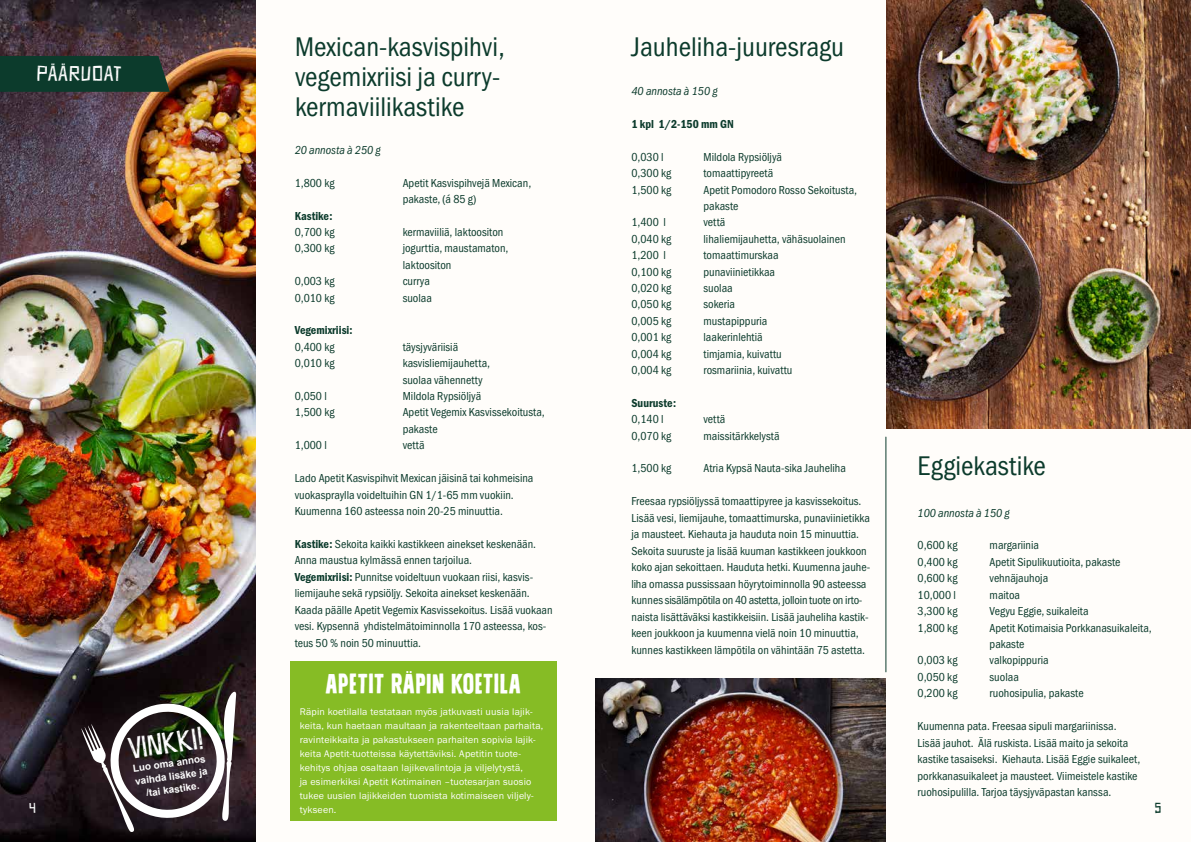
<style>
.page{position:relative;width:1191px;height:842px;background:#fff}
.page>*{position:absolute;margin:0;border:0;box-sizing:border-box;transform-origin:0 0}
.t1{font:31.2px "Sabotage";color:#fff}
.t2{font:30px "Rather Loud";letter-spacing:.02em;color:#fff}
.t3{font:28px/30px "Franklin Gothic URW Cond";color:#0c3b2c}
.t4{font:22px "Sabotage";letter-spacing:.06em;color:#fff}
.t5{font:15px "Sabotage";color:#fff}
.t6{font:15px "Sabotage";color:#0c3b2c}
.t7{font:12px/16.5px "Franklin Gothic URW Cond";color:#0c3b2c}
.t8{font:12px "Franklin Gothic URW Con Dem";color:#0c3b2c}
.t9{font:12px "Franklin Gothic URW Con Boo Ita";color:#0c3b2c}
.t10{font:10px/14px "Franklin Gothic URW Boo";letter-spacing:.02em;color:#fff}
.t11{font:700 9.9px/13px "Arial";color:#fff;text-align:center}
.s1{font-family:"Franklin Gothic URW Con Dem"}
</style>
<div class="page">
<div style="left:595px;top:0;width:596px;height:842px;background:#fffdfa"></div>
<div style="left:0;top:0;width:595px;height:842px;background:#fffdfa"></div>
<img style="left:0;top:0;width:255px;height:842px">
<img style="left:595px;top:679px;width:290px;height:163px">
<img style="left:886px;top:0;width:305px;height:428px">
<div style="left:0;top:56px;width:170px;height:36px;background:#0c3b2c"></div>
<hr style="left:885px;top:437px;width:1px;height:235px;background:#0c3b2c">
<div style="left:290px;top:661px;width:266px;height:160px;background:#86bc25"></div>
<svg style="left:81px;top:689px;width:155px;height:143px"></svg>
<h3 class="t3" style="left:295px;top:29px;width:211px">Mexican-kasvispihvi, vegemixriisi ja curry&shy;kermaviilikastike</h3>
<p class="t9" style="left:295px;top:143px;width:88px">20 annosta à 250 g</p>
<p class="t7" style="left:295px;top:174px;width:41px">1,800 kg</p>
<p class="t7" style="left:403px;top:174px;width:130px">Apetit Kasvispihvejä Mexican, pakaste, (á 85 g)</p>
<p class="t8" style="left:295px;top:208px;width:39px">Kastike:</p>
<p class="t7" style="left:295px;top:223px;width:41px">0,700 kg</p>
<p class="t7" style="left:403px;top:223px;width:102px">kermaviiliä, laktoositon</p>
<p class="t7" style="left:295px;top:239px;width:41px">0,300 kg</p>
<p class="t7" style="left:403px;top:239px;width:107px">jogurttia, maustamaton, laktoositon</p>
<p class="t7" style="left:295px;top:272px;width:41px">0,003 kg</p>
<p class="t7" style="left:403px;top:272px;width:29px">currya</p>
<p class="t7" style="left:295px;top:289px;width:41px">0,010 kg</p>
<p class="t7" style="left:403px;top:289px;width:31px">suolaa</p>
<p class="t8" style="left:295px;top:322px;width:59px">Vegemixriisi:</p>
<p class="t7" style="left:295px;top:338px;width:41px">0,400 kg</p>
<p class="t7" style="left:403px;top:338px;width:57px">täysjyväriisiä</p>
<p class="t7" style="left:295px;top:354px;width:41px">0,010 kg</p>
<p class="t7" style="left:403px;top:354px;width:89px">kasvisliemijauhetta, suolaa vähennetty</p>
<p class="t7" style="left:295px;top:387px;width:34px">0,050 l</p>
<p class="t7" style="left:403px;top:387px;width:80px">Mildola Rypsiöljyä</p>
<p class="t7" style="left:295px;top:403px;width:41px">1,500 kg</p>
<p class="t7" style="left:403px;top:403px;width:143px">Apetit Vegemix Kasvissekoitusta, pakaste</p>
<p class="t7" style="left:295px;top:436px;width:34px">1,000 l</p>
<p class="t7" style="left:403px;top:436px;width:23px">vettä</p>
<p class="t7" style="left:295px;top:469px;width:240px">Lado Apetit Kasvispihvit Mexican jäisinä tai kohmeisina vuokaspraylla voideltuihin GN 1/1-65 mm vuokiin.<br>Kuumenna 160 asteessa noin 20-25 minuuttia.</p>
<p class="t7" style="left:295px;top:535px;width:259px"><span class="s1">Kastike:</span> Sekoita kaikki kastikkeen ainekset keskenään.<br>Anna maustua kylmässä ennen tarjoilua.<br><span class="s1">Vegemixriisi:</span> Punnitse voideltuun vuokaan riisi, kasvis&shy;liemijauhe sekä rypsiöljy. Sekoita ainekset keskenään.<br>Kaada päälle Apetit Vegemix Kasvissekoitus. Lisää vuokaan vesi. Kypsennä yhdistelmätoiminnolla 170 asteessa, kos&shy;teus 50 % noin 50 minuuttia.</p>
<h3 class="t3" style="left:631px;top:29px;width:214px">Jauheliha-juuresragu</h3>
<h3 class="t4" style="left:37px;top:62px;width:86px">PÄÄRUOAT</h3>
<p class="t9" style="left:631px;top:85px;width:88px">40 annosta à 150 g</p>
<p class="t8" style="left:631px;top:116px;width:104px">1 kpl 1/2-150 mm GN</p>
<p class="t7" style="left:631px;top:148px;width:34px">0,030 l</p>
<p class="t7" style="left:703px;top:148px;width:80px">Mildola Rypsiöljyä</p>
<p class="t7" style="left:631px;top:164px;width:41px">0,300 kg</p>
<p class="t7" style="left:703px;top:164px;width:71px">tomaattipyreetä</p>
<p class="t7" style="left:631px;top:181px;width:41px">1,500 kg</p>
<p class="t7" style="left:703px;top:181px;width:155px">Apetit Pomodoro Rosso Sekoitusta, pakaste</p>
<p class="t7" style="left:631px;top:213px;width:36px">1,400 l</p>
<p class="t7" style="left:703px;top:213px;width:23px">vettä</p>
<p class="t7" style="left:631px;top:230px;width:41px">0,040 kg</p>
<p class="t7" style="left:703px;top:230px;width:143px">lihaliemijauhetta, vähäsuolainen</p>
<p class="t7" style="left:631px;top:246px;width:36px">1,200 l</p>
<p class="t7" style="left:703px;top:246px;width:77px">tomaattimurskaa</p>
<p class="t7" style="left:631px;top:263px;width:41px">0,100 kg</p>
<p class="t7" style="left:703px;top:263px;width:73px">punaviinietikkaa</p>
<p class="t7" style="left:631px;top:279px;width:41px">0,020 kg</p>
<p class="t7" style="left:703px;top:279px;width:31px">suolaa</p>
<p class="t7" style="left:631px;top:295px;width:41px">0,050 kg</p>
<p class="t7" style="left:703px;top:295px;width:33px">sokeria</p>
<p class="t7" style="left:631px;top:312px;width:41px">0,005 kg</p>
<p class="t7" style="left:703px;top:312px;width:65px">mustapippuria</p>
<p class="t7" style="left:631px;top:328px;width:41px">0,001 kg</p>
<p class="t7" style="left:703px;top:328px;width:61px">laakerinlehtiä</p>
<p class="t7" style="left:631px;top:345px;width:41px">0,004 kg</p>
<p class="t7" style="left:703px;top:345px;width:80px">timjamia, kuivattu</p>
<p class="t7" style="left:631px;top:361px;width:41px">0,004 kg</p>
<p class="t7" style="left:703px;top:361px;width:90px">rosmariinia, kuivattu</p>
<p class="t8" style="left:631px;top:395px;width:46px">Suuruste:</p>
<p class="t7" style="left:631px;top:410px;width:34px">0,140 l</p>
<p class="t7" style="left:703px;top:410px;width:23px">vettä</p>
<p class="t7" style="left:631px;top:427px;width:41px">0,070 kg</p>
<p class="t7" style="left:703px;top:427px;width:78px">maissitärkkelystä</p>
<p class="t7" style="left:631px;top:459px;width:41px">1,500 kg</p>
<p class="t7" style="left:703px;top:459px;width:144px">Atria Kypsä Nauta-sika Jauheliha</p>
<p class="t7" style="left:631px;top:492px;width:240px">Freesaa rypsiöljyssä tomaattipyree ja kasvissekoitus.<br>Lisää vesi, liemijauhe, tomaattimurska, punaviinietikka ja mausteet. Kiehauta ja hauduta noin 15 minuuttia.<br>Sekoita suuruste ja lisää kuuman kastikkeen joukkoon koko ajan sekoittaen. Hauduta hetki. Kuumenna jauhe&shy;liha omassa pussissaan höyrytoiminnolla 90 asteessa kunnes sisälämpötila on 40 astetta, jolloin tuote on irto&shy;naista lisättäväksi kastikkeisiin. Lisää jauheliha kastik&shy;keen joukkoon ja kuumenna vielä noin 10 minuuttia, kunnes kastikkeen lämpötila on vähintään 75 astetta.</p>
<p class="t9" style="left:917px;top:506px;width:94px">100 annosta à 150 g</p>
<h3 class="t3" style="left:917px;top:449px;width:130px">Eggiekastike</h3>
<p class="t7" style="left:917px;top:536px;width:41px">0,600 kg</p>
<p class="t7" style="left:989px;top:536px;width:51px">margariinia</p>
<p class="t7" style="left:917px;top:553px;width:41px">0,400 kg</p>
<p class="t7" style="left:989px;top:553px;width:132px">Apetit Sipulikuutioita, pakaste</p>
<p class="t7" style="left:917px;top:569px;width:41px">0,600 kg</p>
<p class="t7" style="left:989px;top:569px;width:60px">vehnäjauhoja</p>
<p class="t7" style="left:917px;top:586px;width:40px">10,000 l</p>
<p class="t7" style="left:989px;top:586px;width:32px">maitoa</p>
<p class="t7" style="left:917px;top:602px;width:41px">3,300 kg</p>
<p class="t7" style="left:989px;top:602px;width:101px">Vegyu Eggie, suikaleita</p>
<p class="t7" style="left:917px;top:618px;width:41px">1,800 kg</p>
<p class="t7" style="left:989px;top:618px;width:164px">Apetit Kotimaisia Porkkanasuikaleita, pakaste</p>
<p class="t7" style="left:917px;top:651px;width:41px">0,003 kg</p>
<p class="t7" style="left:989px;top:651px;width:61px">valkopippuria</p>
<p class="t7" style="left:917px;top:668px;width:41px">0,050 kg</p>
<p class="t7" style="left:989px;top:668px;width:31px">suolaa</p>
<p class="t7" style="left:917px;top:684px;width:41px">0,200 kg</p>
<p class="t7" style="left:989px;top:684px;width:96px">ruohosipulia, pakaste</p>
<p class="t7" style="left:917px;top:717px;width:224px">Kuumenna pata. Freesaa sipuli margariinissa.<br>Lisää jauhot. Älä ruskista. Lisää maito ja sekoita kastike tasaiseksi. Kiehauta. Lisää Eggie suikaleet, porkkanasuikaleet ja mausteet. Viimeistele kastike ruohosipulilla. Tarjoa täysjyväpastan kanssa.</p>
<h2 class="t2" style="left:326px;top:669px;width:196px">APETIT RÄPIN KOETILA</h2>
<p class="t10" style="left:300px;top:704px;width:245px">Räpin koetilalla testataan myös jatkuvasti uusia lajik&shy;keita, kun haetaan maultaan ja rakenteeltaan parhaita, ravinteikkaita ja pakastukseen parhaiten sopivia lajik&shy;keita Apetit-tuotteissa käytettäviksi. Apetitin tuote&shy;kehitys ohjaa osaltaan lajikevalintoja ja viljelytystä,<br>ja esimerkiksi Apetit Kotimainen –tuotesarjan suosio tukee uusien lajikkeiden tuomista kotimaiseen viljely&shy;tykseen.</p>
<h1 class="t1" style="left:126px;top:733px;width:76px;rotate:-8deg">VINKKI!</h1>
<p class="t11" style="left:132px;top:762px;width:75px;rotate:-8deg">Luo oma annos vaihda lisäke ja /tai kastike.</p>
<p class="t5" style="left:29px;top:801px;width:8px">4</p>
<p class="t6" style="left:1155px;top:801px;width:8px">5</p>
</div>
